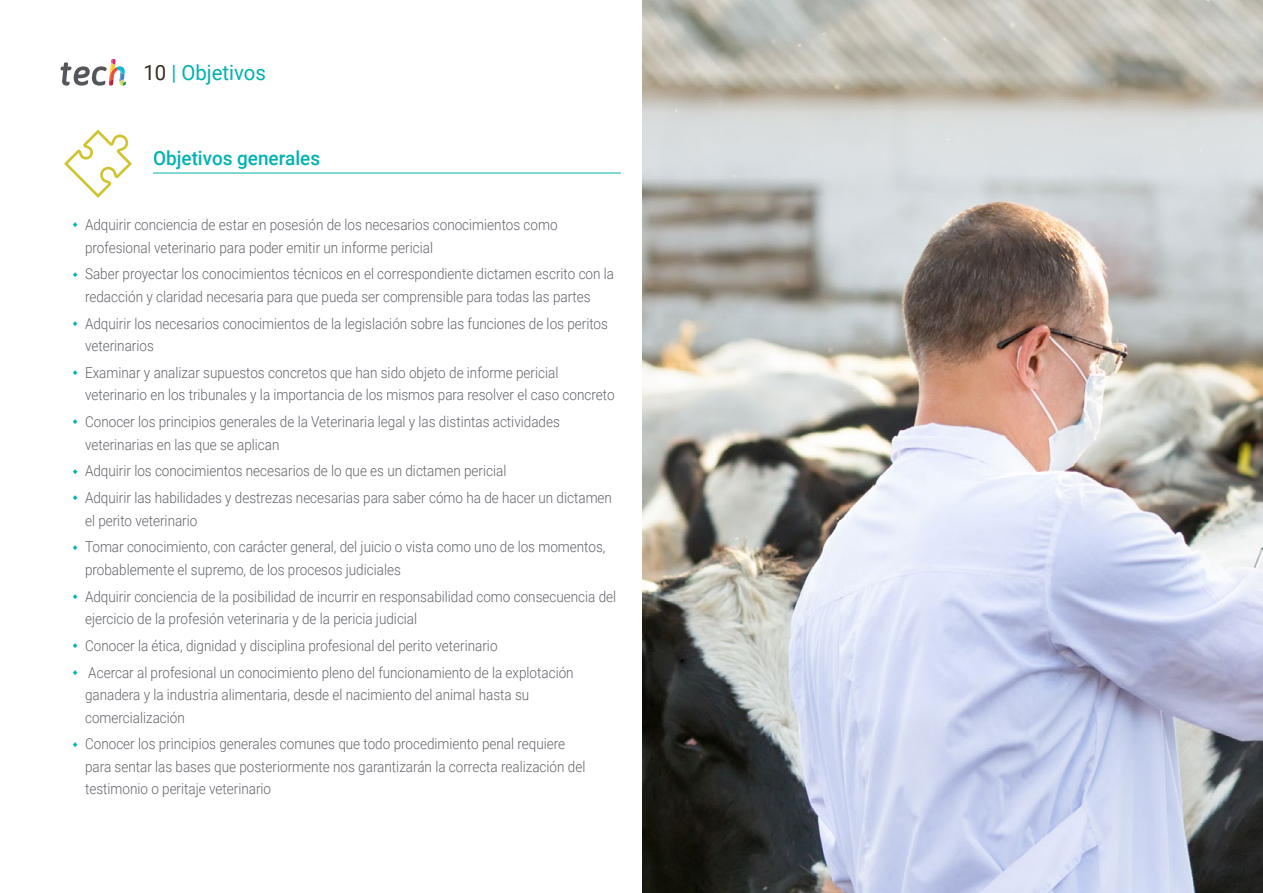
<style>
.page{position:relative;width:1263px;height:893px;background:#fff}
.page>*{position:absolute;margin:0;border:0;box-sizing:border-box;transform-origin:0 0}
.t1{font:21px "Roboto";color:#00b2af}
.t2{font:500 19.5px "Roboto";color:#00b2af}
.t3{font:300 15px/22.5px "Roboto";color:#61646a;scale:.9 1}
.s1{color:#312e20}
</style>
<div class="page">
<hr style="left:153px;top:173px;width:468px;height:1px;background:#00b2af">
<svg style="left:64px;top:130px;width:68px;height:68px"></svg>
<img style="left:642px;top:0;width:621px;height:893px">
<svg style="left:61px;top:59px;width:65px;height:27px"></svg>
<h1 class="t1" style="left:144px;top:57px;width:124px"><span class="s1">10</span> | Objetivos</h1>
<h2 class="t2" style="left:153px;top:144px;width:169px">Objetivos generales</h2>
<p class="t3" style="left:85px;top:213px;width:527px">Adquirir conciencia de estar en posesión de los necesarios conocimientos como profesional veterinario para poder emitir un informe pericial</p>
<p class="t3" style="left:85px;top:262px;width:589px">Saber proyectar los conocimientos técnicos en el correspondiente dictamen escrito con la redacción y claridad necesaria para que pueda ser comprensible para todas las partes</p>
<p class="t3" style="left:85px;top:311px;width:582px">Adquirir los necesarios conocimientos de la legislación sobre las funciones de los peritos veterinarios</p>
<p class="t3" style="left:85px;top:361px;width:590px">Examinar y analizar supuestos concretos que han sido objeto de informe pericial veterinario en los tribunales y la importancia de los mismos para resolver el caso concreto</p>
<p class="t3" style="left:85px;top:410px;width:529px">Conocer los principios generales de la Veterinaria legal y las distintas actividades veterinarias en las que se aplican</p>
<p class="t3" style="left:85px;top:457px;width:587px;line-height:26.7px">Adquirir los conocimientos necesarios de lo que es un dictamen pericial<br>Adquirir las habilidades y destrezas necesarias para saber cómo ha de hacer un dictamen</p>
<p class="t3" style="left:85px;top:506px;width:580px;line-height:26.7px">el perito veterinario<br>Tomar conocimiento, con carácter general, del juicio o vista como uno de los momentos,</p>
<p class="t3" style="left:85px;top:556px;width:592px;line-height:26.7px">probablemente el supremo, de los procesos judiciales<br>Adquirir conciencia de la posibilidad de incurrir en responsabilidad como consecuencia del</p>
<p class="t3" style="left:85px;top:605px;width:544px;line-height:26.7px">ejercicio de la profesión veterinaria y de la pericia judicial<br>Conocer la ética, dignidad y disciplina profesional del perito veterinario<br>Acercar al profesional un conocimiento pleno del funcionamiento de la explotación</p>
<p class="t3" style="left:85px;top:683px;width:495px">ganadera y la industria alimentaria, desde el nacimiento del animal hasta su comercialización</p>
<p class="t3" style="left:85px;top:732px;width:557px">Conocer los principios generales comunes que todo procedimiento penal requiere para sentar las bases que posteriormente nos garantizarán la correcta realización del testimonio o peritaje veterinario</p>
</div>
